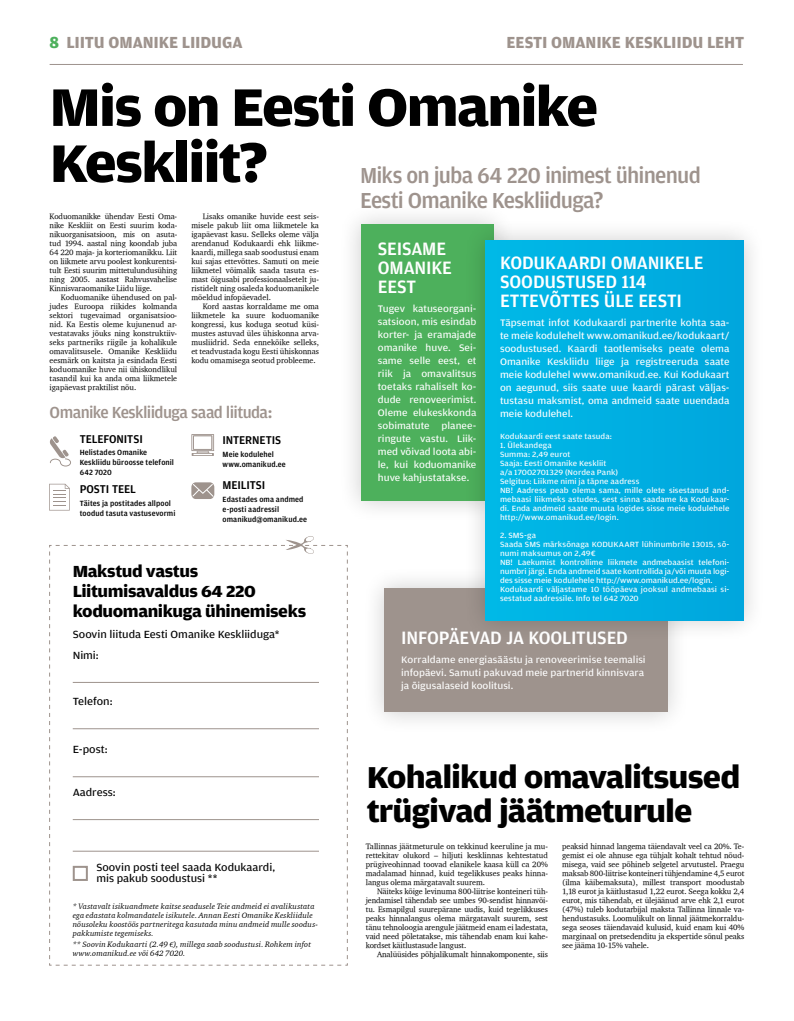
<style>
.page{position:relative;width:794px;height:1021px;background:#fff}
.page>*{position:absolute;margin:0;border:0;box-sizing:border-box;transform-origin:0 0}
.t1{font:700 56px/56px "Amplitude Wide";letter-spacing:-.035em;color:#000}
.t2{font:700 32px/34px "Amplitude Wide";letter-spacing:-.03em;color:#000}
.t3{font:500 23px/25px "Amplitude";letter-spacing:-.035em;color:#9e938d}
.t4{font:500 19px/19px "Amplitude";letter-spacing:-.01em;color:#fff}
.t5{font:700 17px/20px "Amplitude Wide";letter-spacing:-.025em;color:#000}
.t6{font:700 17px "Amplitude";letter-spacing:-.005em;color:#9e938d}
.t7{font:500 17px "Amplitude";letter-spacing:-.035em;color:#9e938d}
.t8{font:500 12px "Amplitude";letter-spacing:-.01em;color:#000}
.t9{font:11px/20.3px "Amplitude Wide";letter-spacing:-.005em;color:#000}
.t10{font:10px/13px "Amplitude Wide";letter-spacing:.005em;color:#fff;text-align:justify}
.t11{font:8px/9px "Charter ITCTT";letter-spacing:-.005em;color:#000;text-align:justify}
.t12{font:8px/9px "Amplitude Wide";letter-spacing:.01em;color:#fff}
.t13{font:8px/9px "Charter ITCTT Italic";letter-spacing:.015em;color:#000}
.t14{font:500 8px/10px "Amplitude";letter-spacing:.01em;color:#000}
.s1{color:#4db05c}
.s2{font-family:"Minion Pro";font-style:italic}
</style>
<div class="page">
<div style="left:362px;top:566px;width:327px;height:168px;background:#000;opacity:.2"></div>
<div style="left:384px;top:588px;width:283px;height:124px;background:#9e938d"></div>
<hr style="left:50px;top:64px;width:693px;height:1px;background:#9e938d">
<svg style="left:49px;top:536px;width:299px;height:429px"></svg>
<div style="left:338px;top:202px;width:177px;height:321px;background:#000;opacity:.2"></div>
<div style="left:361px;top:224px;width:132px;height:277px;background:#4db05c"></div>
<div style="left:463px;top:218px;width:303px;height:424px;background:#000;opacity:.2"></div>
<div style="left:486px;top:240px;width:257px;height:380px;background:#00afe2"></div>
<svg style="left:191px;top:434px;width:23px;height:22px"></svg>
<svg style="left:191px;top:482px;width:23px;height:17px"></svg>
<svg style="left:50px;top:436px;width:21px;height:30px"></svg>
<svg style="left:49px;top:484px;width:21px;height:26px"></svg>
<h3 class="t6" style="left:50px;top:33px;width:35px"><span class="s1">8</span> LIITUOMANIKELIIDUGA</h3>
<h3 class="t6" style="left:506px;top:33px;width:239px">EESTI OMANIKE KESKLIIDU LEHT</h3>
<h1 class="t1" style="left:50px;top:80px;width:550px">Mis on Eesti Omanike<br>Keskliit?</h1>
<h3 class="t3" style="left:360px;top:163px;width:342px">Miks on juba 64 220 inimest ühinenud<br>Eesti Omanike Keskliiduga?</h3>
<p class="t11" style="left:50px;top:211px;width:129px">Koduomanikke ühendav Eesti Oma&shy;nike Keskliit on Eesti suurim koda&shy;nikuorganisatsioon, mis on asuta&shy;tud 1994. aastal ning koondab juba 64 220 maja- ja korteriomanikku. Liit on liikmete arvu poolest konkurentsi&shy;tult Eesti suurim mittetulundusühing ning 2005. aastast Rahvusvahelise Kinnisvaraomanike Liidu liige.</p>
<p class="t11" style="left:50px;top:292px;width:129px;text-indent:11px">Koduomanike ühendused on pal&shy;judes Euroopa riikides kolmanda sektori tugevaimad organisatsioo&shy;nid. Ka Eestis oleme kujunenud ar&shy;vestatavaks jõuks ning konstruktiiv&shy;seks partneriks riigile ja kohalikule omavalitsusele. Omanike Keskliidu eesmärk on kaitsta ja esindada Eesti koduomanike huve nii ühiskondlikul tasandil kui ka anda oma liikmetele igapäevast praktilist nõu.</p>
<p class="t11" style="left:191px;top:211px;width:129px;text-indent:11px">Lisaks omanike huvide eest seis&shy;misele pakub liit oma liikmetele ka igapäevast kasu. Selleks oleme välja arendanud Kodukaardi ehk liikme&shy;kaardi, millega saab soodustusi enam kui sajas ettevõttes. Samuti on meie liikmetel võimalik saada tasuta es&shy;mast õigusabi professionaalsetelt ju&shy;ristidelt ning osaleda koduomanikele mõeldud infopäevadel.</p>
<p class="t11" style="left:191px;top:301px;width:129px;text-indent:11px">Kord aastas korraldame me oma liikmetele ka suure koduomanike kongressi, kus koduga seotud küsi&shy;mustes astuvad üles ühiskonna arva&shy;musliidrid. Seda ennekõike selleks, et teadvustada kogu Eesti ühiskonnas kodu omamisega seotud probleeme.</p>
<h3 class="t4" style="left:378px;top:240px;width:76px">SEISAME<br>OMANIKE<br>EEST</h3>
<p class="t10" style="left:378px;top:302px;width:100px">Tugev katuseorgani&shy;satsioon, mis esindab korter- ja eramajade omanike huve. Sei&shy;same selle eest, et riik ja omavalitsus toetaks rahaliselt ko&shy;dude renoveerimist.<br>Oleme elukeskkonda sobimatute planee&shy;ringute vastu. Liik&shy;med võivad loota abi&shy;le, kui koduomanike huve kahjustatakse.</p>
<h3 class="t4" style="left:500px;top:253px;width:205px">KODUKAARDI OMANIKELE<br>SOODUSTUSED 114<br>ETTEVÕTTES ÜLE EESTI</h3>
<p class="t10" style="left:500px;top:316px;width:231px">Täpsemat infot Kodukaardi partnerite kohta saa&shy;te meie kodulehelt www.omanikud.ee/kodukaart/ soodustused. Kaardi taotlemiseks peate olema Omanike Keskliidu liige ja registreeruda saate meie kodulehel www.omanikud.ee. Kui Kodukaart on aegunud, siis saate uue kaardi pärast väljas&shy;tustasu maksmist, oma andmeid saate uuendada meie kodulehel.</p>
<p class="t12" style="left:500px;top:432px;width:113px">Kodukaardi eest saate tasuda:</p>
<p class="t12" style="left:500px;top:441px;width:231px">1. Ülekandega<br>Summa: 2,49 eurot<br>Saaja: Eesti Omanike Keskliit<br>a/a 17002701329 (Nordea Pank)<br>Selgitus: Liikme nimi ja täpne aadress<br>NB! Aadress peab olema sama, mille olete sisestanud and&shy;mebaasi liikmeks astudes, sest sinna saadame ka Kodukaar&shy;di. Enda andmeid saate muuta logides sisse meie kodulehele http://www.omanikud.ee/login.</p>
<p class="t12" style="left:500px;top:531px;width:231px">2. SMS-ga<br>Saada SMS märksõnaga KODUKAART lühinumbrile 13015, sõ&shy;numi maksumus on 2,49€<br>NB! Laekumist kontrollime liikmete andmebaasist telefoni&shy;numbri järgi. Enda andmeid saate kontrollida ja/või muuta logi&shy;des sisse meie kodulehele http://www.omanikud.ee/login.<br>Kodukaardi väljastame 10 tööpäeva jooksul andmebaasi si&shy;sestatud aadressile. Info tel 642 7020</p>
<h3 class="t7" style="left:50px;top:403px;width:224px">Omanike Keskliiduga saad liituda:</h3>
<h3 class="t8" style="left:80px;top:432px;width:65px">TELEFONITSI</h3>
<p class="t14" style="left:80px;top:448px;width:96px">Helistades Omanike<br>Keskliidu büroosse telefonil<br>642 7020</p>
<h3 class="t8" style="left:223px;top:434px;width:60px">INTERNETIS</h3>
<p class="t14" style="left:223px;top:449px;width:65px">Meie kodulehel www.omanikud.ee</p>
<h3 class="t8" style="left:223px;top:478px;width:44px">MEILITSI</h3>
<p class="t14" style="left:223px;top:494px;width:86px">Edastades oma andmed e-posti aadressil omanikud@omanikud.ee</p>
<h3 class="t8" style="left:80px;top:482px;width:58px">POSTI TEEL</h3>
<p class="t14" style="left:80px;top:498px;width:97px">Täites ja postitades allpool toodud tasuta vastusevormi</p>
<h3 class="t5" style="left:73px;top:561px;width:235px">Makstud vastus<br>Liitumisavaldus 64 220 koduomanikuga ühinemiseks</h3>
<h3 class="t9" style="left:73px;top:624px;width:208px">Soovin liituda Eesti Omanike Keskliiduga*<br>Nimi:</h3>
<h3 class="t9" style="left:73px;top:691px;width:41px">Telefon:</h3>
<h3 class="t4" style="left:401px;top:628px;width:228px">INFOPÄEVAD JA KOOLITUSED</h3>
<p class="t10" style="left:401px;top:653px;width:246px;text-align:left">Korraldame energiasäästu ja renoveerimise teemalisi infopäevi. Samuti pakuvad meie partnerid kinnisvara ja õigusalaseid koolitusi.</p>
<h3 class="t9" style="left:73px;top:739px;width:36px">E-post:</h3>
<h3 class="t9" style="left:73px;top:782px;width:44px">Aadress:</h3>
<h3 class="t9" style="left:96px;top:861px;width:180px;line-height:11px">Soovin posti teel saada Kodukaardi, mis pakub soodustusi **</h3>
<p class="t13" style="left:73px;top:901px;width:247px">* Vastavalt isikuandmete kaitse seadusele Teie andmeid ei avalikustata ega edastata kolmandatele isikutele. Annan Eesti Omanike Keskliidule nõusoleku koostöös partneritega kasutada minu andmeid mulle soodus&shy;pakkumiste tegemiseks.</p>
<p class="t13" style="left:73px;top:940px;width:240px">** Soovin Kodukaarti (2.49 <span class="s2">€</span>), millega saab soodustusi. Rohkem infot www.omanikud.ee või 642 7020.</p>
<h2 class="t2" style="left:367px;top:760px;width:375px">Kohalikud omavalitsused trügivad jäätmeturule</h2>
<p class="t11" style="left:366px;top:841px;width:184px">Tallinnas jäätmeturule on tekkinud keeruline ja mu&shy;rettekitav olukord – hiljuti kesklinnas kehtestatud prügiveohinnad toovad elanikele kaasa küll ca 20% madalamad hinnad, kuid tegelikkuses peaks hinna&shy;langus olema märgatavalt suurem.</p>
<p class="t11" style="left:366px;top:886px;width:184px;text-indent:11px">Näiteks kõige levinuma 800-liitrise konteineri tüh&shy;jendamisel tähendab see umbes 90-sendist hinnavõi&shy;tu. Esmapilgul suurepärane uudis, kuid tegelikkuses peaks hinnalangus olema märgatavalt suurem, sest tänu tehnoloogia arengule jäätmeid enam ei ladestata, vaid need põletatakse, mis tähendab enam kui kahe&shy;kordset käitlustasude langust.</p>
<p class="t11" style="left:377px;top:949px;width:172px">Analüüsides põhjalikumalt hinnakomponente, siis</p>
<p class="t11" style="left:562px;top:841px;width:184px">peaksid hinnad langema täiendavalt veel ca 20%. Te&shy;gemist ei ole ahnuse ega tühjalt kohalt tehtud nõud&shy;misega, vaid see põhineb selgetel arvutustel. Praegu maksab 800-liitrise konteineri tühjendamine 4,5 eurot (ilma käibemaksuta), millest transport moodustab 1,18 eurot ja käitlustasud 1,22 eurot. Seega kokku 2,4 eurot, mis tähendab, et ülejäänud arve ehk 2,1 eurot (47%) tuleb kodutarbijal maksta Tallinna linnale va&shy;hendustasuks. Loomulikult on linnal jäätmekorraldu&shy;sega seoses täiendavaid kulusid, kuid enam kui 40% marginaal on pretsedenditu ja ekspertide sõnul peaks see jääma 10-15% vahele.</p>
</div>
